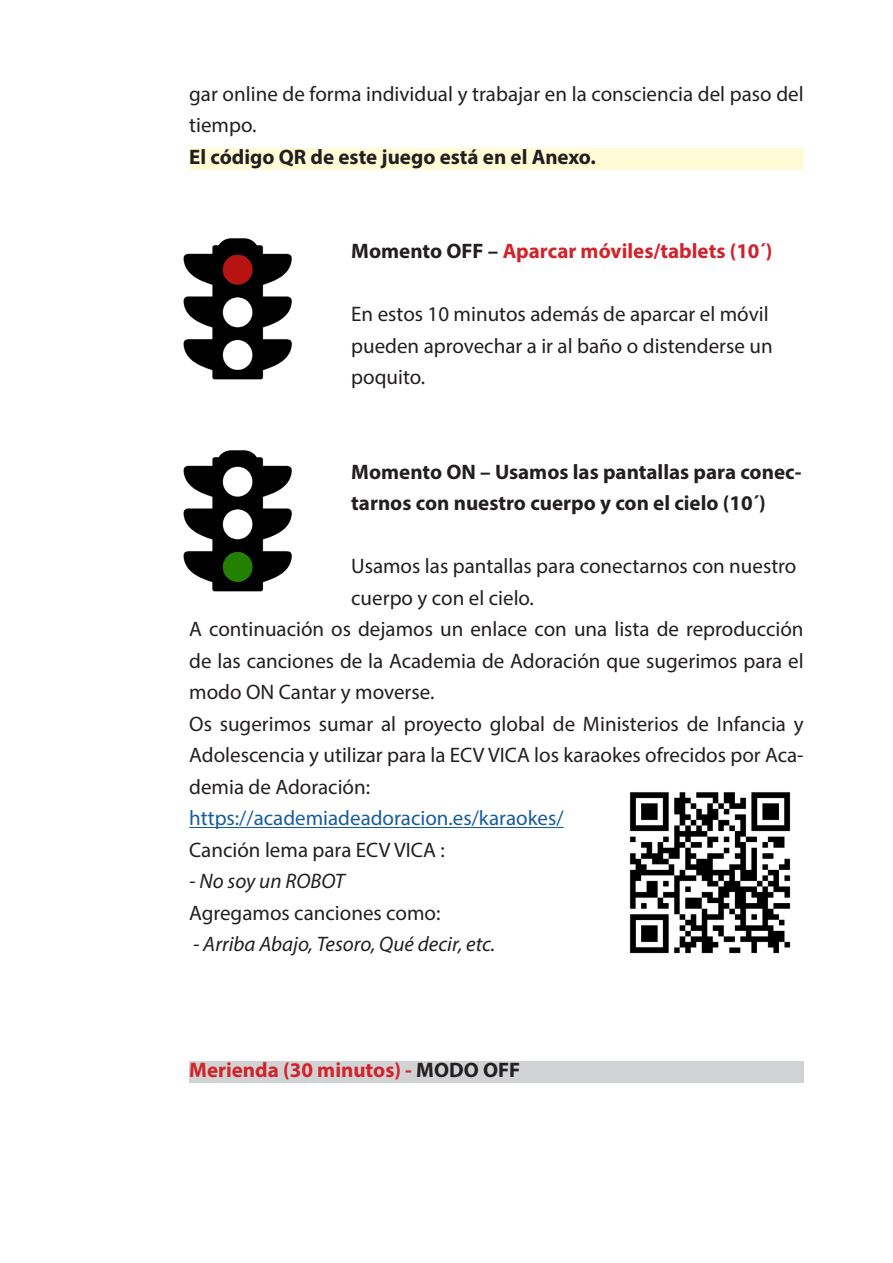
<style>
.page{position:relative;width:893px;height:1263px;background:#fff}
.page>*{position:absolute;margin:0;border:0;box-sizing:border-box;transform-origin:0 0}
.t1{font:21px/31.5px "Myriad Pro";color:#231f20;text-align:justify}
.t2{font:700 21px "Myriad Pro";color:#231f20}
.t3{font:700 21px "Myriad Pro";color:#d1232a}
.t4{font:italic 21px "Myriad Pro";color:#231f20}
.t5{font:21px "Myriad Pro";color:#175d9e}
.s1{color:#231f20}
</style>
<div class="page">
<div style="left:189px;top:148px;width:615px;height:21px;background:#fffbd6"></div>
<hr style="left:189px;top:827px;width:375px;height:1px;background:#175d9e">
<div style="left:189px;top:1062px;width:615px;height:21px;background:#d1d2d4"></div>
<img style="left:183px;top:238px;width:109px;height:142px">
<img style="left:183px;top:450px;width:109px;height:142px">
<img style="left:629px;top:792px;width:162px;height:162px">
<p class="t1" style="left:189px;top:78px;width:616px">gar online de forma individual y trabajar en la consciencia del paso del tiempo.</p>
<p class="t2" style="left:189px;top:143px;width:408px">El código QR de este juego está en el Anexo.</p>
<p class="t3" style="left:351px;top:238px;width:423px"><span class="s1">Momento OFF –</span> Aparcar móviles/tablets (10´)</p>
<p class="t1" style="left:351px;top:298px;width:419px">En estos 10 minutos además de aparcar el móvil</p>
<p class="t1" style="left:351px;top:330px;width:423px">pueden aprovechar a ir al baño o distenderse un</p>
<p class="t1" style="left:351px;top:361px;width:75px">poquito.</p>
<p class="t2" style="left:351px;top:458px;width:452px">Momento ON – Usamos las pantallas para conec-</p>
<p class="t2" style="left:351px;top:490px;width:416px">tarnos con nuestro cuerpo y con el cielo (10´)</p>
<p class="t1" style="left:351px;top:550px;width:447px">Usamos las pantallas para conectarnos con nuestro</p>
<p class="t1" style="left:351px;top:582px;width:184px">cuerpo y con el cielo.</p>
<p class="t1" style="left:189px;top:613px;width:616px">A continuación os dejamos un enlace con una lista de reproducción de las canciones de la Academia de Adoración que sugerimos para el modo ON Cantar y moverse.</p>
<p class="t1" style="left:189px;top:708px;width:616px">Os sugerimos sumar al proyecto global de Ministerios de Infancia y Adolescencia y utilizar para la ECV VICA los karaokes ofrecidos por Aca&shy;demia de Adoración:</p>
<p class="t5" style="left:189px;top:805px;width:376px">https://academiadeadoracion.es/karaokes/</p>
<p class="t1" style="left:189px;top:834px;width:257px">Canción lema para ECV VICA :</p>
<p class="t4" style="left:189px;top:868px;width:157px">- No soy un ROBOT</p>
<p class="t1" style="left:189px;top:897px;width:253px">Agregamos canciones como:</p>
<p class="t4" style="left:193px;top:931px;width:304px">- Arriba Abajo, Tesoro, Qué decir, etc.</p>
<p class="t3" style="left:189px;top:1057px;width:332px">Merienda (30 minutos) - <span class="s1">MODO OFF</span></p>
</div>
